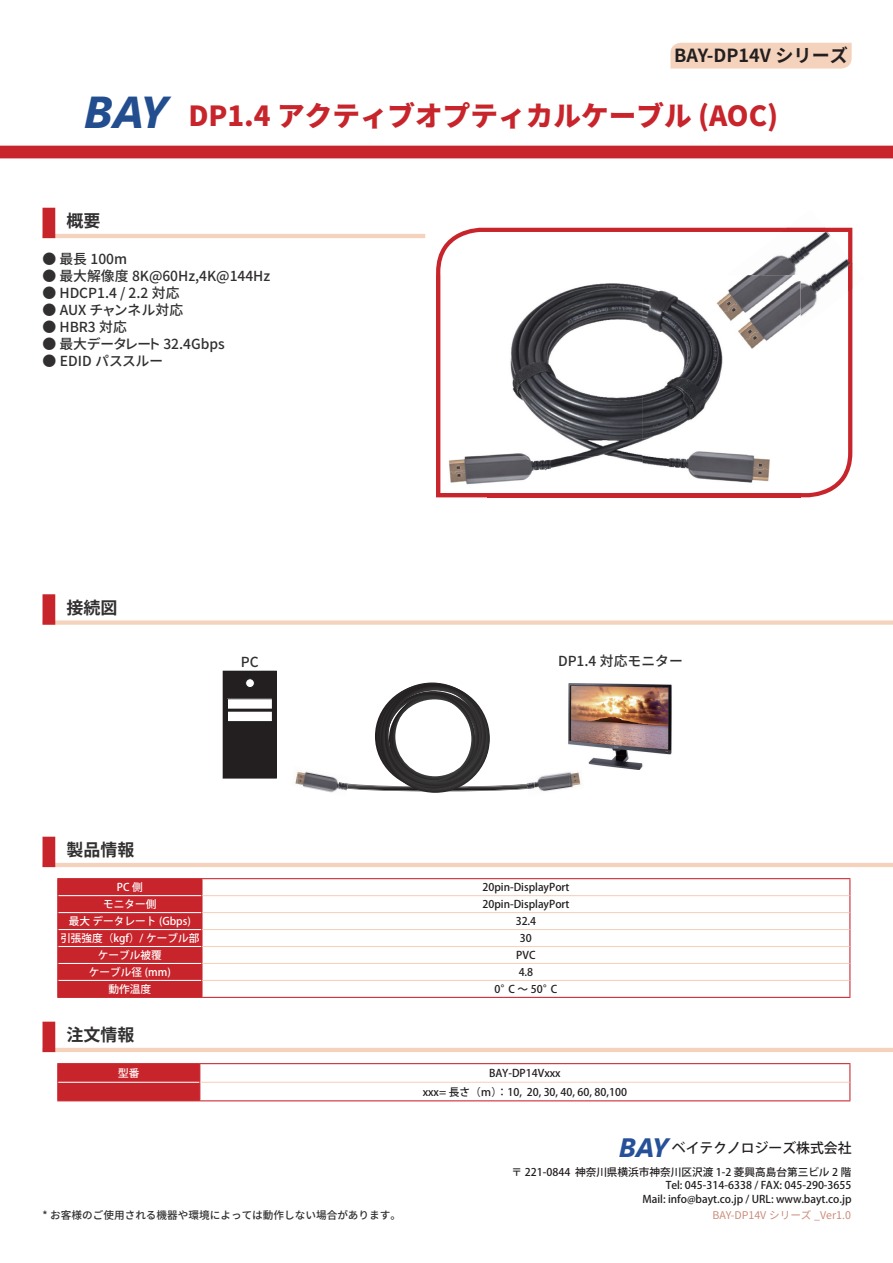
<style>
.page{position:relative;width:893px;height:1263px;background:#fff}
.page>*{position:absolute;margin:0;border:0;box-sizing:border-box;transform-origin:0 0}
.t1{font:italic 700 44.7px "Segoe UI";color:#224d8f}
.t2{font:800 27.6px "Gen Shin Gothic";color:#c8242b}
.t3{font:italic 700 26.55px "Segoe UI";color:#265098}
.t4{font:700 18px "Gen Shin Gothic";color:#231f20}
.t5{font:700 16.95px "Gen Shin Gothic";color:#312f30}
.t6{font:13.8px "Gen Shin Gothic P Medium";color:#312f30}
.t7{font:500 13.8px "Koz Go Pro";color:#231f20}
.t8{font:500 13.8px "Gen Shin Gothic";color:#312f30}
.t9{font:500 10.65px/13.8px "Koz Go Pro";color:#231f20;text-align:right}
.t10{font:500 10.65px "Koz Go Pr 6 N";color:#231f20}
.t11{font:500 10.65px "Koz Go Pr 6 N";color:#fff}
.t12{font:500 10.65px "Gen Shin Gothic";color:#312f30}
.t13{font:10.65px "Gen Shin Gothic";color:#cc8c7a}
</style>
<div class="page">
<div style="left:670px;top:43px;width:182px;height:26px;background:#f4d2bc"></div>
<div style="left:223px;top:671px;width:53px;height:107px;background:#231f20"></div>
<div style="left:223px;top:671px;width:54px;height:107px;border:1px solid #231f20"></div>
<div style="left:227px;top:711px;width:45px;height:11px;background:#fff"></div>
<div style="left:227px;top:711px;width:46px;height:11px;border:1px solid #231f20"></div>
<div style="left:227px;top:699px;width:45px;height:10px;background:#fff"></div>
<div style="left:227px;top:698px;width:46px;height:11px;border:1px solid #231f20"></div>
<div style="left:246px;top:679px;width:8px;height:8px;background:#fff;border-radius:50%"></div>
<div style="left:245px;top:678px;width:10px;height:10px;border:1px solid #231f20;border-radius:50%"></div>
<img style="left:295px;top:772px;width:3px;height:12px">
<img style="left:298px;top:772px;width:2px;height:13px">
<svg style="left:300px;top:682px;width:234px;height:111px"></svg>
<img style="left:569px;top:772px;width:12px;height:16px">
<img style="left:534px;top:772px;width:35px;height:19px">
<img style="left:568px;top:684px;width:104px;height:85px">
<div style="left:0;top:146px;width:893px;height:12px;background:#c8242b"></div>
<hr style="left:43px;top:234px;width:382px;height:4px;background:#f4d2bc">
<div style="left:43px;top:208px;width:12px;height:30px;background:#c8242b"></div>
<div style="left:43px;top:620px;width:850px;height:5px;background:#f4d2bc"></div>
<div style="left:43px;top:594px;width:12px;height:31px;background:#c8242b"></div>
<hr style="left:43px;top:863px;width:850px;height:4px;background:#f4d2bc">
<div style="left:43px;top:837px;width:12px;height:30px;background:#c8242b"></div>
<hr style="left:43px;top:1048px;width:850px;height:4px;background:#f4d2bc">
<div style="left:43px;top:1022px;width:12px;height:30px;background:#c8242b"></div>
<hr style="left:57px;top:878px;width:145px;height:1px;background:#c8242b">
<hr style="left:202px;top:878px;width:648px;height:1px;background:#c8242b">
<svg style="left:57px;top:879px;width:146px;height:118px;background:#cb3037"></svg>
<svg style="left:849px;top:879px;width:1px;height:118px"></svg>
<hr style="left:57px;top:997px;width:145px;height:1px;background:#c8242b">
<hr style="left:202px;top:997px;width:648px;height:1px;background:#c8242b">
<hr style="left:202px;top:895px;width:647px;height:1px;background:#f4d2bc">
<hr style="left:202px;top:912px;width:647px;height:1px;background:#f4d2bc">
<hr style="left:202px;top:929px;width:647px;height:1px;background:#f4d2bc">
<hr style="left:202px;top:946px;width:647px;height:1px;background:#f4d2bc">
<hr style="left:202px;top:963px;width:647px;height:1px;background:#f4d2bc">
<hr style="left:202px;top:980px;width:647px;height:1px;background:#f4d2bc">
<svg style="left:436px;top:228px;width:416px;height:269px"></svg>
<img style="left:436px;top:275px;width:312px;height:223px">
<img style="left:748px;top:366px;width:52px;height:132px">
<img style="left:436px;top:275px;width:52px;height:222px">
<img style="left:488px;top:493px;width:312px;height:4px">
<img style="left:726px;top:227px;width:127px;height:102px">
<img style="left:781px;top:228px;width:71px;height:64px">
<img style="left:699px;top:275px;width:101px;height:91px">
<hr style="left:57px;top:1063px;width:143px;height:1px;background:#c8242b">
<hr style="left:200px;top:1063px;width:650px;height:1px;background:#c8242b">
<div style="left:57px;top:1064px;width:143px;height:37px;background:#c8242b"></div>
<svg style="left:849px;top:1064px;width:1px;height:36px"></svg>
<hr style="left:200px;top:1100px;width:650px;height:1px;background:#c8242b">
<hr style="left:58px;top:1082px;width:141px;height:1px;background:#fff">
<hr style="left:200px;top:1082px;width:649px;height:1px;background:#f4d2bc">
<h1 class="t1" style="left:84px;top:70px;width:85px">BAY</h1>
<h3 class="t4" style="left:674px;top:42px;width:175px">BAY-DP14V シリーズ</h3>
<h2 class="t2" style="left:188px;top:93px;width:591px">DP1.4 アクティブオプティカルケーブル (AOC(</h2>
<h3 class="t5" style="left:67px;top:208px;width:36px">概要</h3>
<p class="t6" style="left:43px;top:249px;width:86px">● 最長 100m</p>
<p class="t6" style="left:43px;top:266px;width:229px">● 最大解像度 K8 @60Hz,4K@144Hz</p>
<p class="t6" style="left:43px;top:283px;width:139px">● HDCP1.4 / 2.2 対応</p>
<p class="t6" style="left:43px;top:300px;width:142px">● AUX チャンネル対応</p>
<p class="t6" style="left:43px;top:317px;width:86px">● HBR3 対応</p>
<p class="t6" style="left:43px;top:334px;width:184px">● 最大データレート 32.4Gbps</p>
<p class="t6" style="left:43px;top:351px;width:122px">● EDID パススルー</p>
<h3 class="t5" style="left:67px;top:594px;width:53px">接続図</h3>
<p class="t8" style="left:241px;top:651px;width:19px">PC</p>
<p class="t8" style="left:558px;top:651px;width:126px">DP1.4 対応モニター</p>
<h3 class="t5" style="left:67px;top:837px;width:70px">製品情報</h3>
<p class="t11" style="left:117px;top:881px;width:27px">PC側</p>
<p class="t10" style="left:482px;top:881px;width:89px">20pin-DisplayPort</p>
<p class="t11" style="left:103px;top:898px;width:55px">モニター側</p>
<p class="t10" style="left:482px;top:898px;width:89px">20pin-DisplayPort</p>
<p class="t11" style="left:69px;top:915px;width:123px">最大データレート (Gbps(</p>
<p class="t10" style="left:516px;top:915px;width:22px">32.4</p>
<p class="t11" style="left:60px;top:932px;width:141px">引張強度（kgf）/ ケーブル部</p>
<p class="t10" style="left:520px;top:932px;width:13px">30</p>
<p class="t11" style="left:98px;top:949px;width:65px">ケーブル被覆</p>
<p class="t10" style="left:516px;top:949px;width:21px">PVC</p>
<p class="t11" style="left:89px;top:966px;width:83px">ケーブル径 (mm(</p>
<p class="t10" style="left:519px;top:966px;width:16px">4.8</p>
<p class="t11" style="left:109px;top:983px;width:44px">動作温度</p>
<p class="t10" style="left:495px;top:983px;width:18px">0°</p>
<p class="t10" style="left:508px;top:983px;width:47px">C ～ 50°</p>
<p class="t10" style="left:551px;top:983px;width:8px">C</p>
<h3 class="t5" style="left:67px;top:1022px;width:70px">注文情報</h3>
<p class="t11" style="left:118px;top:1067px;width:23px">型番</p>
<p class="t10" style="left:489px;top:1067px;width:73px">BAY-DP14Vxxx</p>
<p class="t10" style="left:423px;top:1086px;width:81px">xxx= 長さ（ｍ(</p>
<p class="t10" style="left:497px;top:1086px;width:132px">：10, 20, 30, 40, 60, 80,100</p>
<p class="t12" style="left:43px;top:1207px;width:360px">* お客様のご使用される機器や環境によっては動作しない場合があります。</p>
<h3 class="t3" style="left:619px;top:1122px;width:51px">BAY</h3>
<p class="t9" style="left:512px;top:1165px;width:341px">〒 221-0844 神奈川県横浜市神奈川区沢渡 1-2 菱興高島台第三ビル 2 階<br>Tel: 045-314-6338 / FAX: 045-290-3655<br>Mail: info@bayt.co j p. / URL: www.bayt.co j p.</p>
<p class="t13" style="left:713px;top:1207px;width:140px">BAY-DP14V シリーズ _Ver1.0</p>
<p class="t7" style="left:672px;top:1139px;width:181px">ベイテクノロジーズ株式会社</p>
</div>
